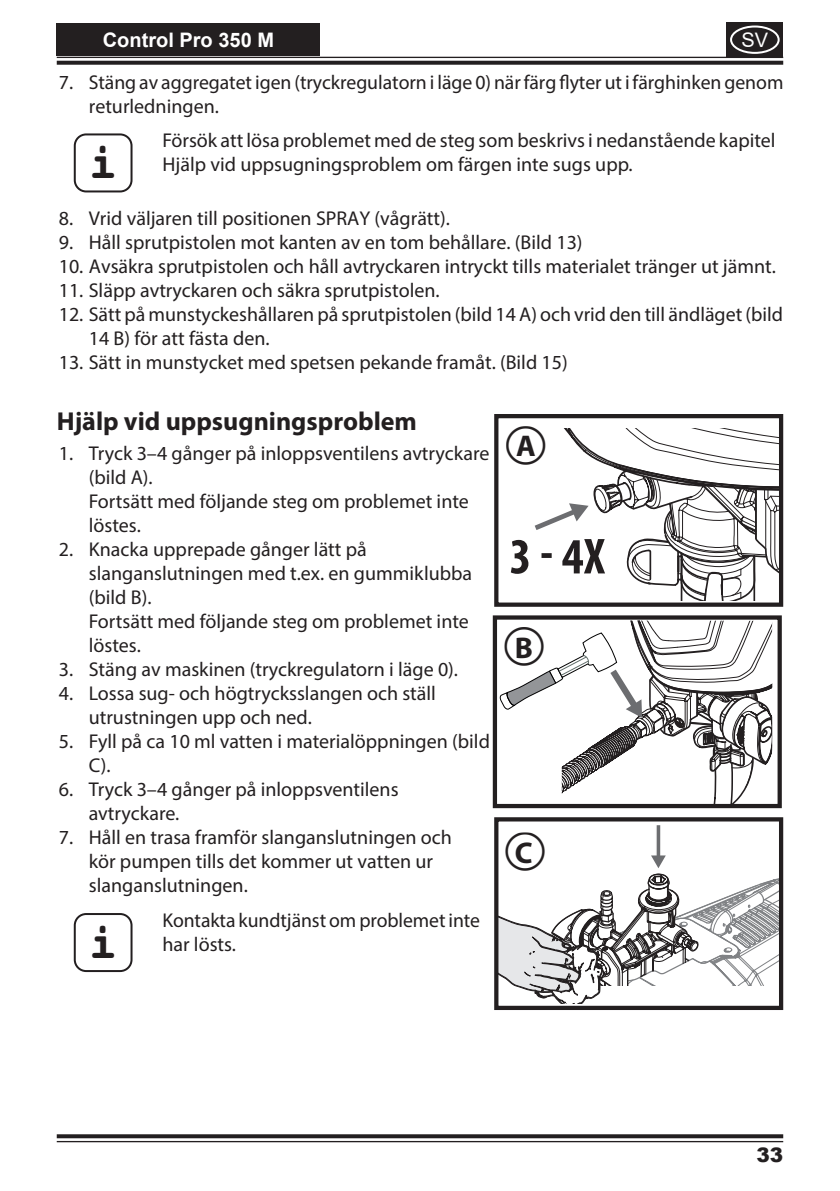
<style>
.page{position:relative;width:840px;height:1191px;background:#fff}
.page>*{position:absolute;margin:0;border:0;box-sizing:border-box;transform-origin:0 0}
.t1{font:700 48px "Courier";color:#231f20}
._01-Fliesstext{font:700 30px "Myriad Pro";color:#231f20}
._01-Fliesstext-2{font:700 26px "Myriad Pro";color:#231f20}
._01-Fliesstext-3{font:20px/24px "Myriad Pro";color:#231f20}
.t2{font:700 20px "Arial";color:#fff}
.t3{font:900 20px "Arial";color:#231f20}
.t4{font:20px "Arial";color:#fff}
</style>
<div class="page">
<hr style="left:57px;top:57px;width:725px;height:1px;background:#231f20">
<svg style="left:57px;top:61px;width:725px;height:4px;background:#322e2f"></svg>
<svg style="left:57px;top:1134px;width:725px;height:4px;background:#322e2f"></svg>
<hr style="left:57px;top:1141px;width:725px;height:1px;background:#231f20">
<div style="left:57px;top:23px;width:263px;height:33px;background:#231f20"></div>
<div style="left:726px;top:23px;width:56px;height:34px;background:#231f20"></div>
<div style="left:729px;top:26px;width:50px;height:28px;border:2px solid #fff;border-radius:50%"></div>
<div style="left:74px;top:133px;width:58px;height:59px;border:2px solid #231f20;border-radius:11px"></div>
<div style="left:74px;top:913px;width:58px;height:59px;border:2px solid #231f20;border-radius:11px"></div>
<div style="left:494px;top:414px;width:288px;height:193px;border:4px solid #231f20"></div>
<div style="left:492px;top:615px;width:289px;height:193px;border:4px solid #231f20"></div>
<div style="left:494px;top:817px;width:288px;height:193px;border:4px solid #231f20"></div>
<svg style="left:510px;top:426px;width:270px;height:174px"></svg>
<svg style="left:499px;top:620px;width:272px;height:187px"></svg>
<svg style="left:496px;top:823px;width:284px;height:181px"></svg>
<p class="t2" style="left:103px;top:26px;width:173px">Control Pro 350 M</p>
<p class="t4" style="left:741px;top:26px;width:28px">SV</p>
<p class="_01-Fliesstext-3" style="left:89px;top:70px;width:695px;text-indent:-30px">7. Stäng av aggregatet igen (tryckregulatorn i läge 0) när färg flyter ut i färghinken genom returledningen.</p>
<p class="t1" style="left:89px;top:135px;width:30px">i</p>
<p class="_01-Fliesstext-3" style="left:162px;top:128px;width:614px">Försök att lösa problemet med de steg som beskrivs i nedanstående kapitel<br>Hjälp vid uppsugningsproblem om färgen inte sugs upp.</p>
<p class="_01-Fliesstext-3" style="left:59px;top:206px;width:392px">8. Vrid väljaren till positionen SPRAY (vågrätt).</p>
<p class="_01-Fliesstext-3" style="left:59px;top:230px;width:525px">9. Håll sprutpistolen mot kanten av en tom behållare. (Bild 13)</p>
<p class="_01-Fliesstext-3" style="left:59px;top:254px;width:718px">10. Avsäkra sprutpistolen och håll avtryckaren intryckt tills materialet tränger ut jämnt.</p>
<p class="_01-Fliesstext-3" style="left:59px;top:278px;width:382px">11. Släpp avtryckaren och säkra sprutpistolen.</p>
<p class="_01-Fliesstext-3" style="left:89px;top:302px;width:695px;text-indent:-30px">12. Sätt på munstyckeshållaren på sprutpistolen (bild 14 A) och vrid den till ändläget (bild<br>14 B) för att fästa den.</p>
<p class="_01-Fliesstext-3" style="left:59px;top:350px;width:510px">13. Sätt in munstycket med spetsen pekande framåt. (Bild 15)</p>
<p class="_01-Fliesstext-2" style="left:57px;top:405px;width:361px">Hjälp vid uppsugningsproblem</p>
<p class="_01-Fliesstext-3" style="left:89px;top:441px;width:402px;text-indent:-30px">1. Tryck 3–4 gånger på inloppsventilens avtryckare (bild A).<br>Fortsätt med följande steg om problemet inte löstes.</p>
<p class="_01-Fliesstext-3" style="left:89px;top:537px;width:384px;text-indent:-30px">2. Knacka upprepade gånger lätt på slanganslutningen med t.ex. en gummiklubba (bild B).<br>Fortsätt med följande steg om problemet inte löstes.</p>
<p class="_01-Fliesstext-3" style="left:59px;top:657px;width:400px">3. Stäng av maskinen (tryckregulatorn i läge 0).</p>
<p class="_01-Fliesstext-3" style="left:89px;top:681px;width:348px;text-indent:-30px">4. Lossa sug- och högtrycksslangen och ställ utrustningen upp och ned.</p>
<p class="_01-Fliesstext-3" style="left:89px;top:729px;width:402px;text-indent:-30px">5. Fyll på ca 10 ml vatten i materialöppningen (bild<br>C).</p>
<p class="_01-Fliesstext-3" style="left:89px;top:777px;width:311px;text-indent:-30px">6. Tryck 3–4 gånger på inloppsventilens avtryckare.</p>
<p class="_01-Fliesstext-3" style="left:89px;top:825px;width:364px;text-indent:-30px">7. Håll en trasa framför slanganslutningen och kör pumpen tills det kommer ut vatten ur slanganslutningen.</p>
<p class="t1" style="left:89px;top:915px;width:30px">i</p>
<p class="_01-Fliesstext" style="left:515px;top:426px;width:21px">A</p>
<p class="_01-Fliesstext" style="left:514px;top:628px;width:20px">B</p>
<p class="_01-Fliesstext" style="left:514px;top:833px;width:19px">C</p>
<p class="_01-Fliesstext-3" style="left:162px;top:907px;width:319px">Kontakta kundtjänst om problemet inte har lösts.</p>
<p class="t3" style="left:756px;top:1140px;width:28px">33</p>
</div>
